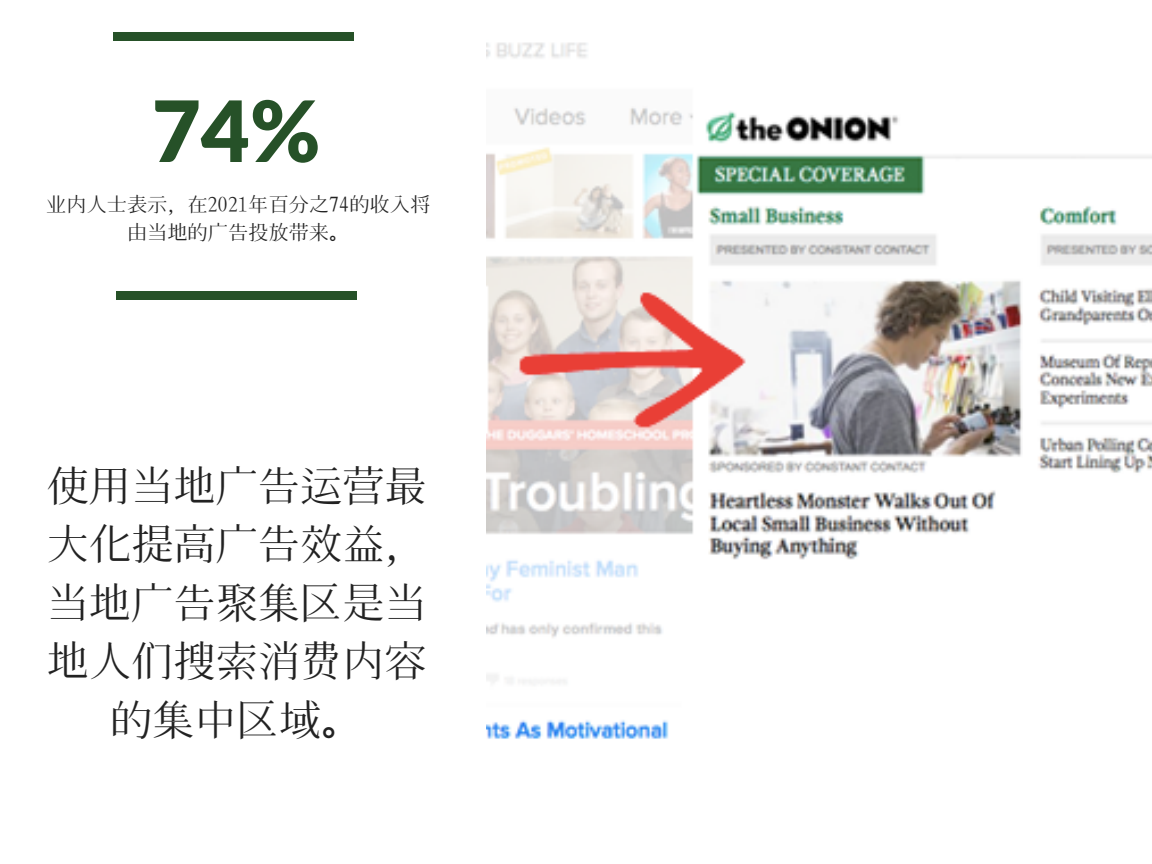
<style>
.page{position:relative;width:1152px;height:864px;background:#fff}
.page>*{position:absolute;margin:0;border:0;box-sizing:border-box;transform-origin:0 0}
.t1{font:900 84.45px "Lato";color:#265128}
.t2{font:42.3px/58.5px "Hana Min A";color:#222;text-align:center}
.t3{font:20.25px/28.2px "Hana Min A";color:#222;text-align:center}
</style>
<div class="page">
<div style="left:114px;top:33px;width:240px;height:8px;background:#265128"></div>
<div style="left:116px;top:292px;width:241px;height:8px;background:#265128"></div>
<img style="left:486px;top:42px;width:666px;height:697px">
<h1 class="t1" style="left:152px;top:79px;width:170px">74%</h1>
<p class="t3" style="left:46px;top:190px;width:386px">业内人士表示，在2021年百分之74的收入将由当地的广告投放带来。</p>
<p class="t2" style="left:47px;top:457px;width:382px">使用当地广告运营最大化提高广告效益，当地广告聚集区是当地人们搜索消费内容的集中区域。</p>
</div>
